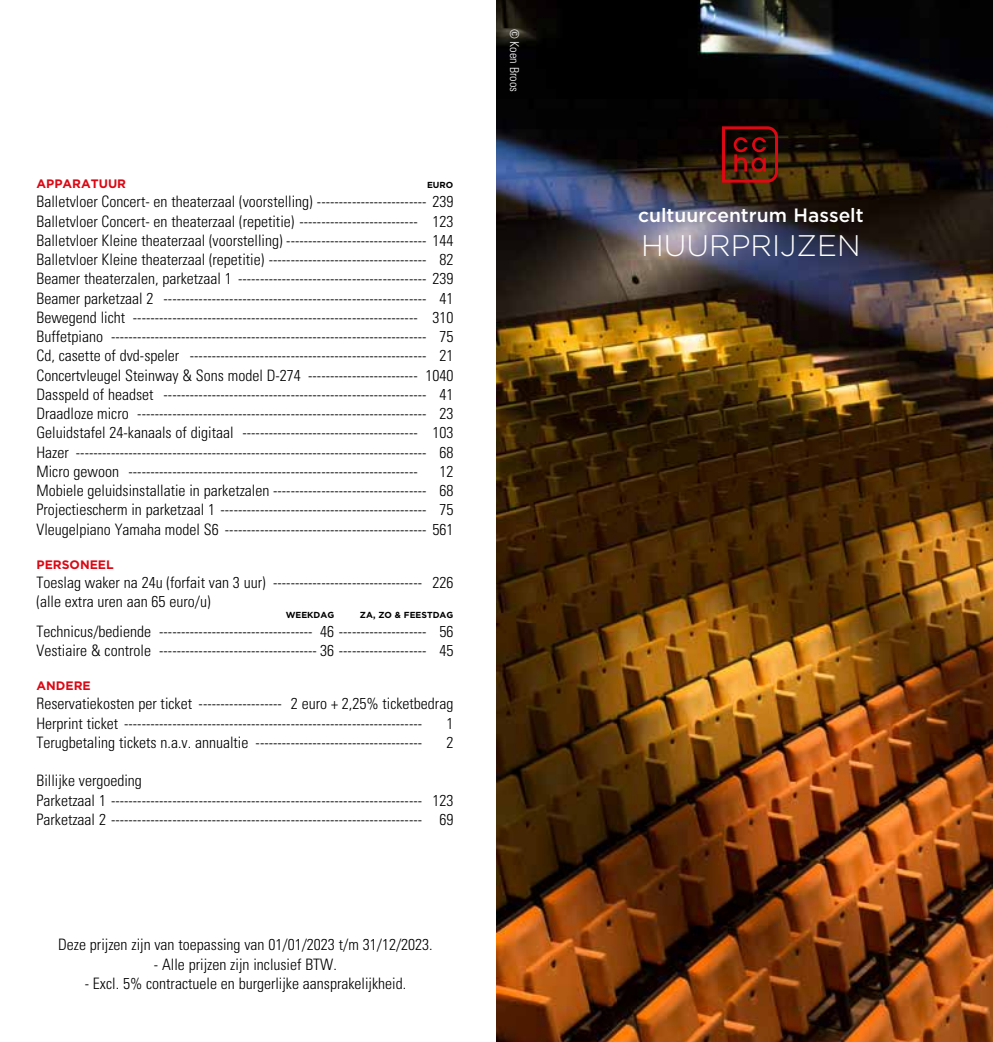
<style>
.page{position:relative;width:993px;height:1042px;background:#fff}
.page>*{position:absolute;margin:0;border:0;box-sizing:border-box;transform-origin:0 0}
.t1{font:300 29.75px "Gotham";color:#fff}
.t2{font:500 19.25px "Gotham";color:#fff}
.t3{font:300 condensed 15.75px/19.2px "Univers";color:#000}
.t4{font:700 12.25px "Gotham";color:#dc0814}
.t5{font:300 condensed 12.25px "Univers";color:#fff}
.t6{font:700 8.75px "Gotham";color:#000}
</style>
<div class="page">
<img style="left:496px;top:0;width:496px;height:1042px">
<svg style="left:721px;top:126px;width:56px;height:57px;background:#5a1209"></svg>
<p class="t4" style="left:36px;top:177px;width:91px">APPARATUUR</p>
<p class="t6" style="left:427px;top:180px;width:28px">EURO</p>
<p class="t3" style="left:36px;top:192px;width:418px;text-align:justify">Balletvloer Concert- en theaterzaal (voorstelling) ------------------------- 239<br>Balletvloer Concert- en theaterzaal (repetitie) --------------------------- 123<br>Balletvloer Kleine theaterzaal (voorstelling) -------------------------------- 144<br>Balletvloer Kleine theaterzaal (repetitie) ------------------------------------ 82<br>Beamer theaterzalen, parketzaal 1 ------------------------------------------- 239<br>Beamer parketzaal 2 ------------------------------------------------------------ 41<br>Bewegend licht ----------------------------------------------------------------- 310<br>Buffetpiano ------------------------------------------------------------------------ 75<br>Cd, casette of dvd-speler ------------------------------------------------------ 21<br>Concertvleugel Steinway &amp; Sons model D-274 ------------------------- 1040<br>Dasspeld of headset ------------------------------------------------------------ 41<br>Draadloze micro ------------------------------------------------------------------ 23<br>Geluidstafel 24-kanaals of digitaal ---------------------------------------- 103<br>Hazer -------------------------------------------------------------------------------- 68<br>Micro gewoon ------------------------------------------------------------------</p>
<p class="t3" style="left:36px;top:462px;width:418px;text-align:justify;text-indent:403px">12<br>Mobiele geluidsinstallatie in parketzalen ----------------------------------- 68<br>Projectiescherm in parketzaal 1 ----------------------------------------------- 75<br>Vleugelpiano Yamaha model S6 ---------------------------------------------- 561</p>
<p class="t4" style="left:36px;top:557px;width:79px">PERSONEEL</p>
<p class="t3" style="left:36px;top:573px;width:418px">Toeslag waker na 24u (forfait van 3 uur) ---------------------------------- 226 (alle extra uren aan 65 euro/u)</p>
<p class="t6" style="left:285px;top:609px;width:50px">WEEKDAG</p>
<p class="t6" style="left:360px;top:609px;width:95px">ZA, ZO &amp; FEESTDAG</p>
<p class="t3" style="left:36px;top:622px;width:418px">Technicus/bediende ----------------------------------- 46 -------------------- 56<br>Vestiaire &amp; controle ------------------------------------ 36 -------------------- 45</p>
<p class="t4" style="left:36px;top:679px;width:56px">ANDERE</p>
<p class="t3" style="left:36px;top:694px;width:418px">Reservatiekosten per ticket ------------------- 2 euro + 2,25% ticketbedrag<br>Herprint ticket --------------------------------------------------------------------</p>
<p class="t3" style="left:446px;top:713px;width:8px">1</p>
<p class="t3" style="left:36px;top:733px;width:387px">Terugbetaling tickets n.a.v. annualtie --------------------------------------</p>
<p class="t3" style="left:446px;top:733px;width:8px">2</p>
<p class="t3" style="left:36px;top:771px;width:418px">Billijke vergoeding<br>Parketzaal 1 ----------------------------------------------------------------------- 123<br>Parketzaal 2 ----------------------------------------------------------------------- 69</p>
<p class="t3" style="left:58px;top:935px;width:376px">Deze prijzen zijn van toepassing van 01/01/2023 t/m 31/12/2023.</p>
<p class="t3" style="left:154px;top:954px;width:184px">- Alle prijzen zijn inclusief BTW.</p>
<p class="t3" style="left:85px;top:973px;width:323px">- Excl. 5% contractuele en burgerlijke aansprakelijkheid.</p>
<p class="t5" style="left:522px;top:29px;width:65px;rotate:90deg">© Koen Broos</p>
<p class="t2" style="left:638px;top:204px;width:227px">cultuurcentrum Hasselt</p>
<h1 class="t1" style="left:641px;top:229px;width:221px">HUURPRIJZEN</h1>
</div>
